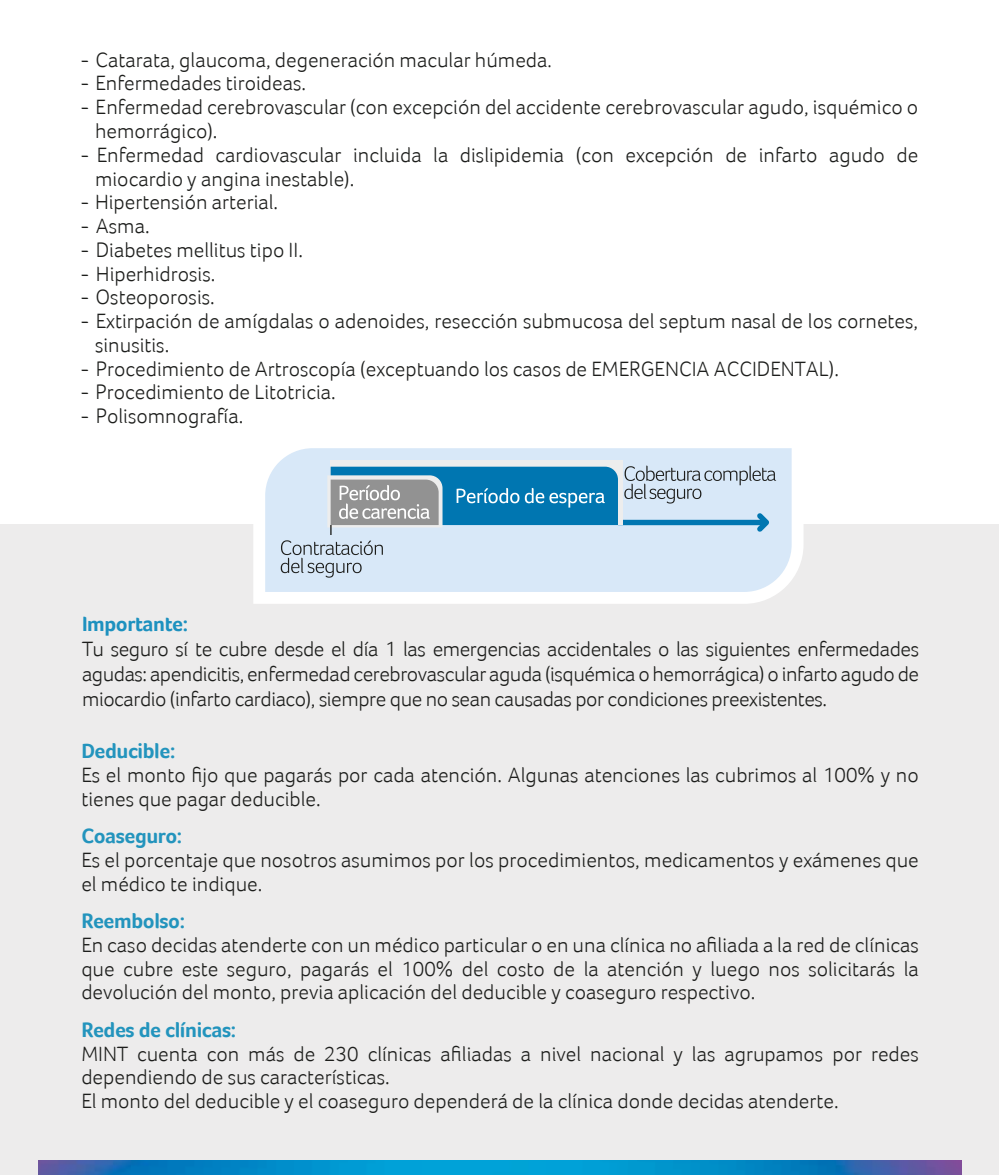
<style>
.page{position:relative;width:1000px;height:1175px;background:#fff}
.page>*{position:absolute;margin:0;border:0;box-sizing:border-box;transform-origin:0 0}
.t1{font:300 21.25px/23.8px "Foco";color:#1d1e1c}
.t2{font:700 21.25px "Foco";letter-spacing:-.02em;color:#2394bd}
.t3{font:700 21.25px "Foco";letter-spacing:-.02em;color:#1d91bf}
.s1{font-size:20px}
</style>
<div class="page">
<div style="left:0;top:524px;width:999px;height:651px;background:#edecec"></div>
<svg style="left:253px;top:524px;width:550px;height:80px"></svg>
<div style="left:265px;top:448px;width:527px;height:144px;background:#d8e8f8"></div>
<div style="left:618px;top:520px;width:147px;height:5px;background:#0076b1"></div>
<svg style="left:624px;top:466px;width:152px;height:71px;background:#b8cfe1"></svg>
<div style="left:331px;top:461px;width:292px;height:64px;background:linear-gradient(to right,#ededed,#ededed)"></div>
<svg style="left:281px;top:467px;width:337px;height:111px;background:#92bcd4"></svg>
<img style="left:39px;top:1161px;width:922px;height:14px">
<p class="t1" style="left:80px;top:48px;width:473px">- Catarata, glaucoma, degeneración macular húmeda<span class="s1">.</span></p>
<p class="t1" style="left:80px;top:71px;width:227px">- Enfermedades tiroideas.</p>
<p class="t1" style="left:95px;top:95px;width:825px;text-indent:-15px">- Enfermedad cerebrovascular (con excepción del accidente cerebrovascular agudo, isquémico o hemorrágico).</p>
<p class="t1" style="left:95px;top:143px;width:825px;text-indent:-15px">- Enfermedad cardiovascular incluida la dislipidemia (con excepción de infarto agudo de miocardio y angina inestable).</p>
<p class="t1" style="left:80px;top:190px;width:200px">- Hipertensión arterial.</p>
<p class="t1" style="left:80px;top:214px;width:71px">- Asma.</p>
<p class="t1" style="left:80px;top:238px;width:224px">- Diabetes mellitus tipo II.</p>
<p class="t1" style="left:80px;top:261px;width:137px">- Hiperhidrosis.</p>
<p class="t1" style="left:80px;top:285px;width:136px">- Osteoporosis.</p>
<p class="t1" style="left:95px;top:309px;width:825px;text-indent:-15px">- Extirpación de amígdalas o adenoides, resección submucosa del septum nasal de los cornetes, sinusitis.</p>
<p class="t1" style="left:80px;top:356px;width:760px">- Procedimiento de Artroscopía (exceptuando los casos de EMERGENCIA ACCIDENTAL).</p>
<p class="t1" style="left:80px;top:380px;width:257px">- Procedimiento de Litotricia.</p>
<p class="t1" style="left:80px;top:404px;width:165px">- Polisomnografía.</p>
<p class="t3" style="left:82px;top:611px;width:108px">Importante:</p>
<p class="t1" style="left:82px;top:636px;width:839px;line-height:25px;text-align:justify">Tu seguro sí te cubre desde el día 1 las emergencias accidentales o las siguientes enfermedades agudas: apendicitis, enfermedad cerebrovascular aguda (isquémica o hemorrágica) o infarto agudo de miocardio (infarto cardiaco), siempre que no sean causadas por condiciones preexistentes.</p>
<p class="t2" style="left:81px;top:738px;width:95px">Deducible:</p>
<p class="t1" style="left:81px;top:763px;width:839px">Es el monto fijo que pagarás por cada atención. Algunas atenciones las cubrimos al 100% y no tienes que pagar deducible.</p>
<p class="t2" style="left:81px;top:823px;width:102px">Coaseguro:</p>
<p class="t1" style="left:81px;top:848px;width:839px">Es el porcentaje que nosotros asumimos por los procedimientos, medicamentos y exámenes que el médico te indique.</p>
<p class="t2" style="left:81px;top:908px;width:105px">Reembolso:</p>
<p class="t1" style="left:81px;top:933px;width:839px;text-align:justify">En caso decidas atenderte con un médico particular o en una clínica no afiliada a la red de clínicas que cubre este seguro, pagarás el 100% del costo de la atención y luego nos solicitarás la devolución del monto, previa aplicación del deducible y coaseguro respectivo.</p>
<p class="t2" style="left:81px;top:1017px;width:156px">Redes de clínicas:</p>
<p class="t1" style="left:81px;top:1042px;width:839px">MINT cuenta con más de 230 clínicas afiliadas a nivel nacional y las agrupamos por redes dependiendo de sus características.<br>El monto del deducible y el coaseguro dependerá de la clínica donde decidas atenderte.</p>
</div>
